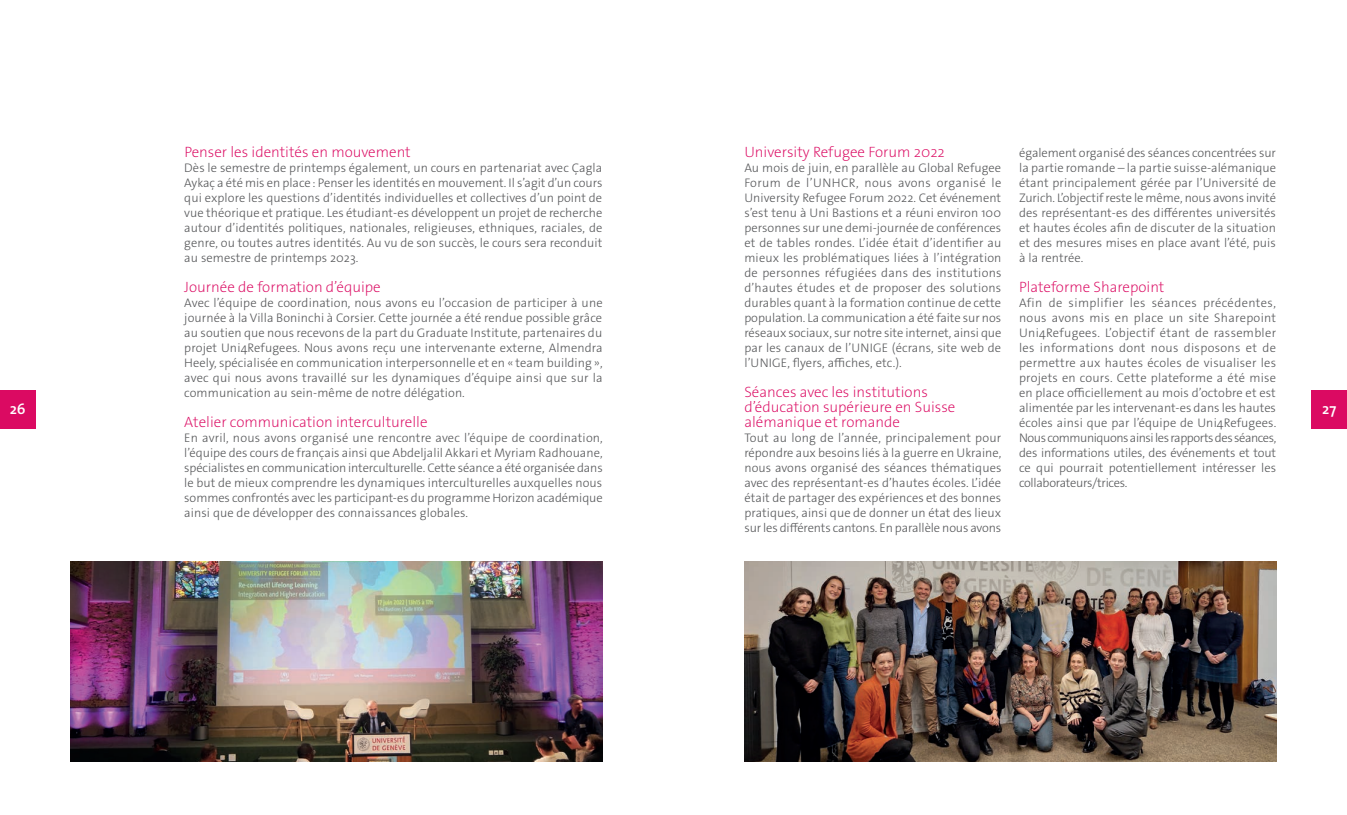
<style>
.page{position:relative;width:1347px;height:815px;background:#fff}
.page>*{position:absolute;margin:0;border:0;box-sizing:border-box;transform-origin:0 0}
.t1{font:200 15px/15px "The Sans Os F";color:#db0a62}
.t2{font:600 15px "The Sans Os F";color:#fff}
.t3{font:300 12.5px/15px "The Sans Os F";letter-spacing:.005em;color:#57585a;text-align:justify}
</style>
<div class="page">
<img style="left:71px;top:562px;width:531px;height:200px">
<img style="left:744px;top:562px;width:532px;height:200px">
<div style="left:1311px;top:390px;width:35px;height:39px;background:#db0a62"></div>
<div style="left:0;top:390px;width:35px;height:39px;background:#db0a62"></div>
<p class="t1" style="left:744px;top:144px;width:202px">University Refugee Forum 2022</p>
<p class="t3" style="left:744px;top:160px;width:259px">Au mois de juin, en parallèle au Global Refugee Forum de l’UNHCR, nous avons organisé le University Refugee Forum 2022. Cet événement s’est tenu à Uni Bastions et a réuni environ 100 personnes sur une demi-journée de conférences et de tables rondes. L’idée était d’identifier au mieux les problématiques liées à l’intégration de personnes réfugiées dans des institutions d’hautes études et de proposer des solutions durables quant à la formation continue de cette population. La communication a été faite sur nos réseaux sociaux, sur notre site internet, ainsi que par les canaux de l’UNIGE (écrans, site web de l’UNIGE, flyers, affiches, etc.).</p>
<p class="t1" style="left:744px;top:384px;width:212px">Séances avec les institutions d’éducation supérieure en Suisse alémanique et romande</p>
<p class="t3" style="left:744px;top:430px;width:259px">Tout au long de l’année, principalement pour répondre aux besoins liés à la guerre en Ukraine, nous avons organisé des séances thématiques avec des représentant-es d’hautes écoles. L’idée était de partager des expériences et des bonnes pratiques, ainsi que de donner un état des lieux sur les différents cantons. En parallèle nous avons</p>
<p class="t1" style="left:184px;top:144px;width:228px">Penser les identités en mouvement</p>
<p class="t3" style="left:184px;top:160px;width:420px">Dès le semestre de printemps également, un cours en partenariat avec Çagla Aykaç a été mis en place: Penser les identités en mouvement. Il s’agit d’un cours qui explore les questions d’identités individuelles et collectives d’un point de vue théorique et pratique. Les étudiant-es développent un projet de recherche autour d’identités politiques, nationales, religieuses, ethniques, raciales, de genre, ou toutes autres identités. Au vu de son succès, le cours sera reconduit au semestre de printemps 2023.</p>
<p class="t1" style="left:184px;top:279px;width:198px">Journée de formation d’équipe</p>
<p class="t3" style="left:184px;top:295px;width:420px">Avec l’équipe de coordination, nous avons eu l’occasion de participer à une journée à la Villa Boninchi à Corsier. Cette journée a été rendue possible grâce au soutien que nous recevons de la part du Graduate Institute, partenaires du projet Uni4Refugees. Nous avons reçu une intervenante externe, Almendra Heely, spécialisée en communication interpersonnelle et en « team building », avec qui nous avons travaillé sur les dynamiques d’équipe ainsi que sur la communication au sein-même de notre délégation.</p>
<p class="t1" style="left:184px;top:414px;width:245px">Atelier communication interculturelle</p>
<p class="t3" style="left:184px;top:430px;width:420px">En avril, nous avons organisé une rencontre avec l’équipe de coordination, l’équipe des cours de français ainsi que Abdeljalil Akkari et Myriam Radhouane, spécialistes en communication interculturelle. Cette séance a été organisée dans le but de mieux comprendre les dynamiques interculturelles auxquelles nous sommes confrontés avec les participant-es du programme Horizon académique ainsi que de développer des connaissances globales.</p>
<p class="t3" style="left:1019px;top:145px;width:259px">également organisé des séances concentrées sur la partie romande – la partie suisse-alémanique étant principalement gérée par l’Université de Zurich. L’objectif reste le même, nous avons invité des représentant-es des différentes universités et hautes écoles afin de discuter de la situation et des mesures mises en place avant l’été, puis à la rentrée.</p>
<p class="t1" style="left:1019px;top:279px;width:147px">Plateforme Sharepoint</p>
<p class="t3" style="left:1019px;top:295px;width:259px">Afin de simplifier les séances précédentes, nous avons mis en place un site Sharepoint Uni4Refugees. L’objectif étant de rassembler les informations dont nous disposons et de permettre aux hautes écoles de visualiser les projets en cours. Cette plateforme a été mise en place officiellement au mois d’octobre et est alimentée par les intervenant-es dans les hautes écoles ainsi que par l’équipe de Uni4Refugees.<br>Nous communiquons ainsi les rapports des séances, des informations utiles, des événements et tout ce qui pourrait potentiellement intéresser les collaborateurs/trices.</p>
<p class="t2" style="left:10px;top:400px;width:17px">26</p>
<p class="t2" style="left:1322px;top:400px;width:16px">27</p>
</div>
